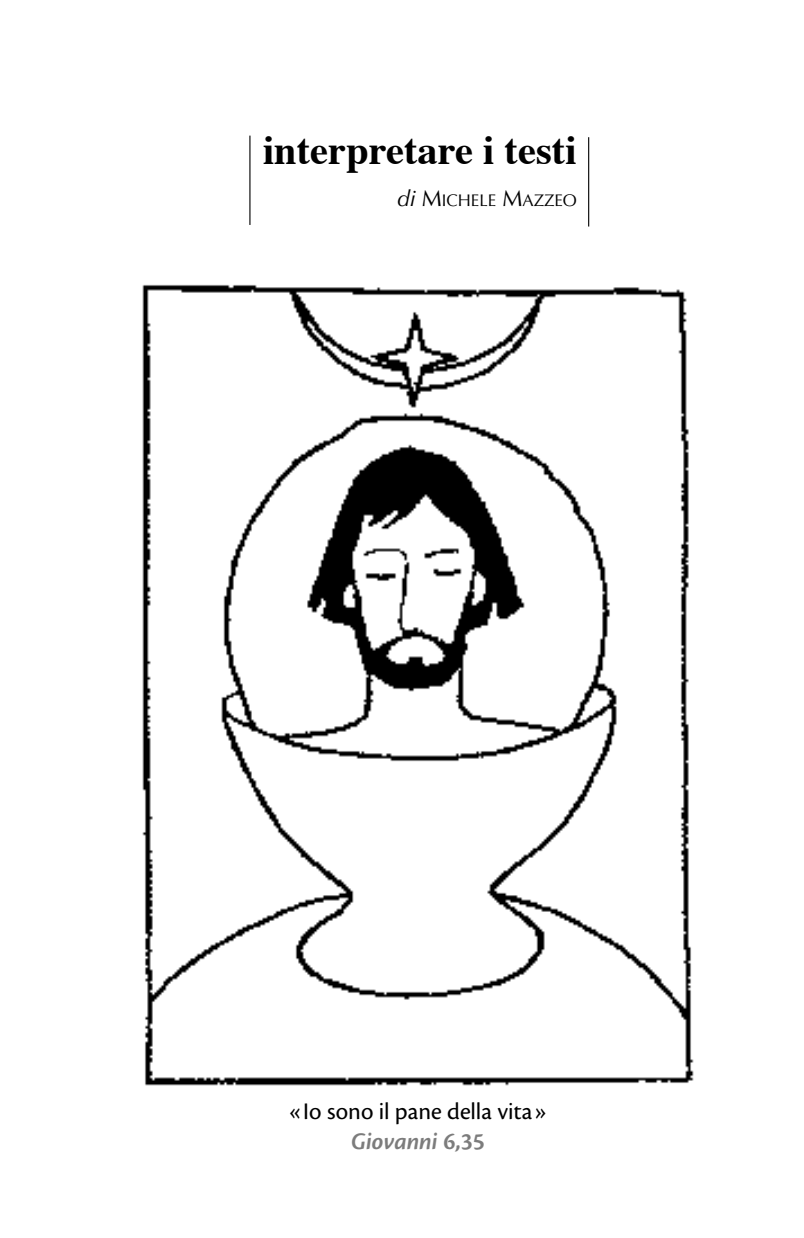
<style>
.page{position:relative;width:804px;height:1238px;background:#fff}
.page>*{position:absolute;margin:0;border:0;box-sizing:border-box;transform-origin:0 0}
.Interpretare_attuali{font:700 40.5px "Times";color:#000}
.Didascalia{font:24.75px "Cronos Pro";color:#000}
.Didascalia-2{font:italic 600 24.75px "Cronos Pro";letter-spacing:-.005em;color:#7c7c7c}
.AUTORE_inter__att__p{font:16.88px "Optima LT Std";color:#000}
.s1{font-family:"Optima";font-style:italic;font-size:22.5px}
.s2{font-size:22.5px}
.s3{font-style:normal}
</style>
<div class="page">
<img style="left:142px;top:284px;width:552px;height:802px">
<hr style="left:249px;top:136px;width:1px;height:89px;background:#000">
<hr style="left:588px;top:137px;width:1px;height:89px;background:#000">
<p class="Interpretare_attuali" style="left:263px;top:112px;width:315px">interpretare i testi</p>
<p class="AUTORE_inter__att__p" style="left:397px;top:191px;width:181px"><span class="s1">di</span> <span class="s2">M</span>ICHELE <span class="s2">M</span>AZZEO</p>
<p class="Didascalia" style="left:289px;top:1097px;width:259px">«Io sono il pane della vita»</p>
<p class="Didascalia-2" style="left:351px;top:1126px;width:135px">Giovanni <span class="s3">6,35</span></p>
</div>
